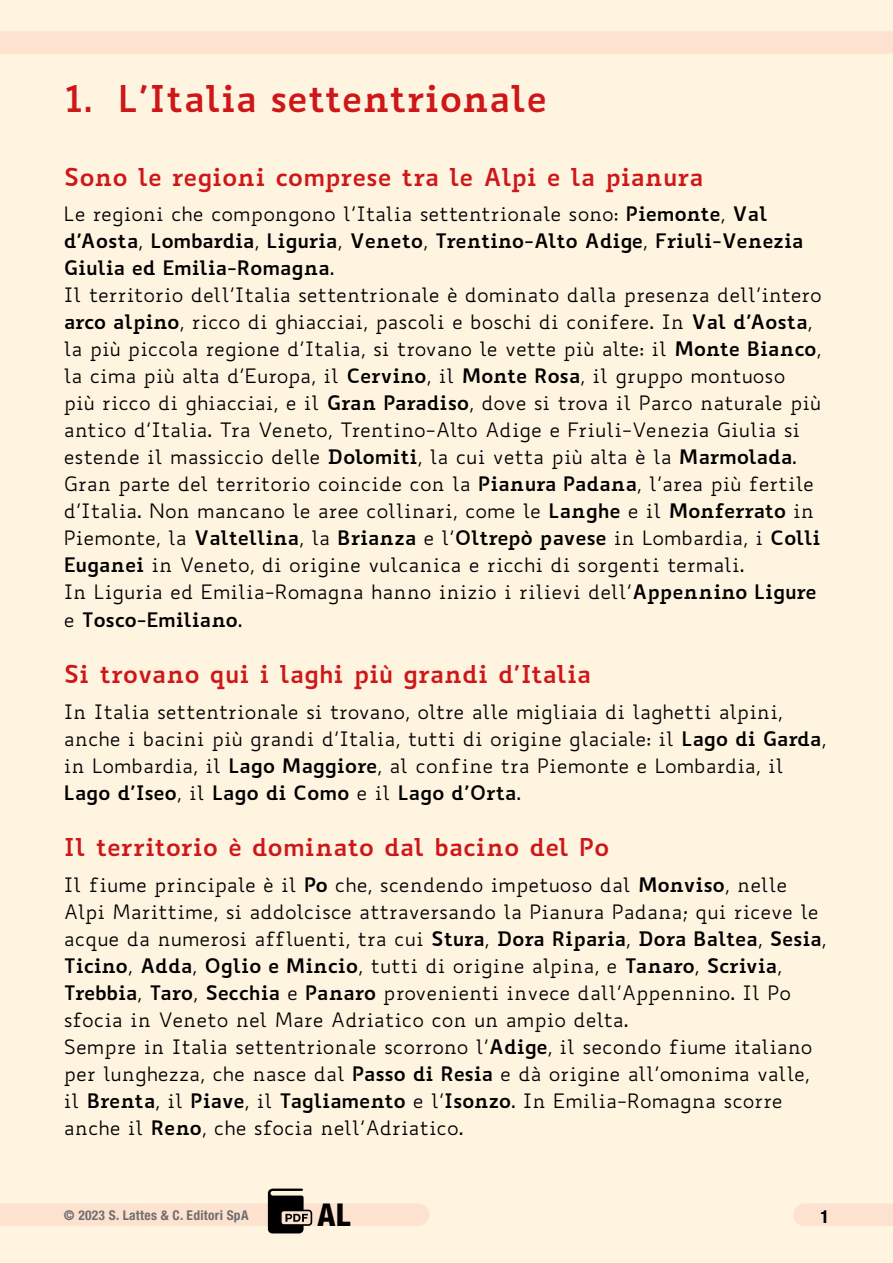
<style>
.page{position:relative;width:893px;height:1263px;background:#fff4e0}
.page>*{position:absolute;margin:0;border:0;box-sizing:border-box;transform-origin:0 0}
.t1{font:700 36px "Biancoenero";letter-spacing:-.005em;color:#cd1719}
.t2{font:800 condensed 31.5px "Helvetica Neue LT Std";color:#000}
.t3{font:700 24px "Biancoenero";letter-spacing:-.015em;color:#cd1719}
.t4{font:19.5px/27px "Biancoenero";letter-spacing:-.005em;color:#000}
.t5{font:700 condensed 18px "Helvetica Neue LT Std";color:#000}
.t6{font:700 condensed 13.5px "Helvetica Neue LT Std";letter-spacing:.02em;color:#706f6f}
.s1{font-weight:700}
</style>
<div class="page">
<div style="left:0;top:1203px;width:418px;height:23px;background:#fde2cf"></div>
<div style="left:0;top:31px;width:893px;height:23px;background:#fde2cf"></div>
<div style="left:804px;top:1203px;width:89px;height:23px;background:#fde2cf"></div>
<svg style="left:268px;top:1188px;width:44px;height:45px"></svg>
<h1 class="t1" style="left:64px;top:67px;width:485px">1. L’Italia settentrionale</h1>
<p class="t3" style="left:64px;top:156px;width:641px">Sono le regioni comprese tra le Alpi e la pianura</p>
<p class="t4" style="left:64px;top:200px;width:759px">Le regioni che compongono l’Italia settentrionale sono: <span class="s1">Piemonte</span>, <span class="s1">Val d’Aosta</span>, <span class="s1">Lombardia</span>, <span class="s1">Liguria</span>, <span class="s1">Veneto</span>, <span class="s1">Trentino-Alto Adige</span>, <span class="s1">Friuli-Venezia Giulia ed Emilia-Romagna</span>.<br>Il territorio dell’Italia settentrionale è dominato dalla presenza dell’intero <span class="s1">arco alpino</span>, ricco di ghiacciai, pascoli e boschi di conifere. In <span class="s1">Val d’Aosta</span>, la più piccola regione d’Italia, si trovano le vette più alte: il <span class="s1">Monte Bianco</span>, la cima più alta d’Europa, il <span class="s1">Cervino</span>, il <span class="s1">Monte Rosa</span>, il gruppo montuoso<br>più ricco di ghiacciai, e il <span class="s1">Gran Paradiso</span>, dove si trova il Parco naturale più antico d’Italia. Tra Veneto, Trentino-Alto Adige e Friuli-Venezia Giulia si estende il massiccio delle <span class="s1">Dolomiti</span>, la cui vetta più alta è la <span class="s1">Marmolada</span>.<br>Gran parte del territorio coincide con la <span class="s1">Pianura Padana</span>, l’area più fertile d’Italia. Non mancano le aree collinari, come le <span class="s1">Langhe</span> e il <span class="s1">Monferrato</span> in Piemonte, la <span class="s1">Valtellina</span>, la <span class="s1">Brianza</span> e l’<span class="s1">Oltrepò pavese</span> in Lombardia, i <span class="s1">Colli Euganei</span> in Veneto, di origine vulcanica e ricchi di sorgenti termali.<br>In Liguria ed Emilia-Romagna hanno inizio i rilievi dell’<span class="s1">Appennino Ligure </span>e <span class="s1">Tosco-Emiliano</span>.</p>
<p class="t3" style="left:64px;top:653px;width:529px">Si trovano qui i laghi più grandi d’Italia</p>
<p class="t4" style="left:64px;top:698px;width:764px">In Italia settentrionale si trovano, oltre alle migliaia di laghetti alpini, anche i bacini più grandi d’Italia, tutti di origine glaciale: il <span class="s1">Lago di Garda</span>, in Lombardia, il <span class="s1">Lago Maggiore</span>, al confine tra Piemonte e Lombardia, il <span class="s1">Lago d’Iseo</span>, il <span class="s1">Lago di Como</span> e il <span class="s1">Lago d’Orta</span>.</p>
<p class="t3" style="left:64px;top:826px;width:547px">Il territorio è dominato dal bacino del Po</p>
<p class="t4" style="left:64px;top:871px;width:764px">Il fiume principale è il <span class="s1">Po</span> che, scendendo impetuoso dal <span class="s1">Monviso</span>, nelle Alpi Marittime, si addolcisce attraversando la Pianura Padana; qui riceve le acque da numerosi affluenti, tra cui <span class="s1">Stura</span>, <span class="s1">Dora Riparia</span>, <span class="s1">Dora Baltea</span>, <span class="s1">Sesia</span>, <span class="s1">Ticino</span>, <span class="s1">Adda</span>, <span class="s1">Oglio e Mincio</span>, tutti di origine alpina, e <span class="s1">Tanaro</span>, <span class="s1">Scrivia</span>, <span class="s1">Trebbia</span>, <span class="s1">Taro</span>, <span class="s1">Secchia</span> e <span class="s1">Panaro</span> provenienti invece dall’Appennino. Il Po sfocia in Veneto nel Mare Adriatico con un ampio delta.<br>Sempre in Italia settentrionale scorrono l’<span class="s1">Adige</span>, il secondo fiume italiano per lunghezza, che nasce dal <span class="s1">Passo di Resia</span> e dà origine all’omonima valle, il <span class="s1">Brenta</span>, il <span class="s1">Piave</span>, il <span class="s1">Tagliamento</span> e l’<span class="s1">Isonzo</span>. In Emilia-Romagna scorre anche il <span class="s1">Reno</span>, che sfocia nell’Adriatico.</p>
<p class="t6" style="left:64px;top:1206px;width:186px">© 2023 S. Lattes &amp; C. Editori SpA</p>
<h2 class="t2" style="left:318px;top:1195px;width:34px">AL</h2>
<p class="t5" style="left:820px;top:1206px;width:10px">1</p>
</div>
